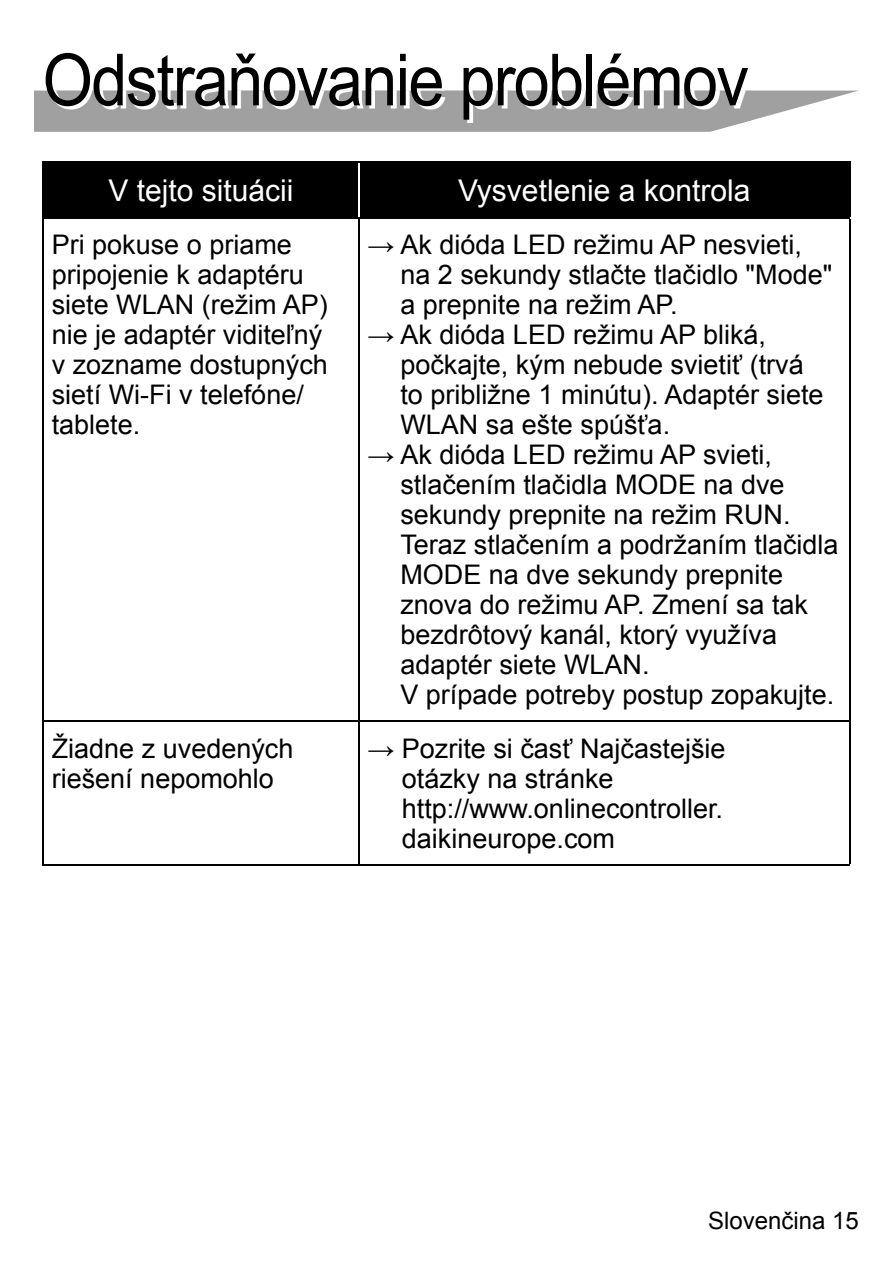
<style>
.page{position:relative;width:893px;height:1263px;background:#fff}
.page>*{position:absolute;margin:0;border:0;box-sizing:border-box;transform-origin:0 0}
.t1{font:72px "Arial";letter-spacing:-.025em;color:#000;scale:.9 1}
.t2{font:30px "Arial";color:#fff}
.t3{font:27px/30px "Arial";color:#000}
.t4{font:24px "Arial";color:#000}
</style>
<div class="page">
<svg style="left:34px;top:91px;width:823px;height:41px"></svg>
<img style="left:49px;top:90px;width:703px;height:1px">
<img style="left:49px;top:91px;width:703px;height:32px">
<div style="left:44px;top:163px;width:805px;height:54px;background:#000"></div>
<hr style="left:43px;top:219px;width:1px;height:501px;background:#000">
<hr style="left:358px;top:219px;width:2px;height:501px;background:#000">
<hr style="left:849px;top:219px;width:1px;height:501px;background:#000">
<hr style="left:43px;top:720px;width:316px;height:2px;background:#000">
<hr style="left:43px;top:722px;width:1px;height:142px;background:#000">
<hr style="left:359px;top:720px;width:491px;height:2px;background:#000">
<hr style="left:358px;top:722px;width:2px;height:142px;background:#000">
<hr style="left:849px;top:722px;width:1px;height:142px;background:#000">
<hr style="left:43px;top:864px;width:807px;height:1px;background:#000">
<hr style="left:43px;top:162px;width:316px;height:1px;background:#000">
<hr style="left:43px;top:163px;width:1px;height:54px;background:#000">
<hr style="left:359px;top:162px;width:491px;height:1px;background:#000">
<hr style="left:849px;top:163px;width:1px;height:54px;background:#000">
<hr style="left:43px;top:217px;width:807px;height:2px;background:#000">
<hr style="left:358px;top:163px;width:2px;height:54px;background:#fff">
<h1 class="t1" style="left:43px;top:40px;width:786px">Odstraňovanie problémov</h1>
<p class="t2" style="left:109px;top:174px;width:187px">V tejto situácii</p>
<p class="t2" style="left:458px;top:174px;width:294px">Vysvetlenie a kontrola</p>
<p class="t3" style="left:52px;top:230px;width:278px">Pri pokuse o priame pripojenie k adaptéru siete WLAN (režim AP) nie je adaptér viditeľný v zozname dostupných sietí Wi-Fi v telefóne/ tablete.</p>
<p class="t3" style="left:400px;top:230px;width:433px;text-indent:-33px">→ Ak dióda LED režimu AP nesvieti, na 2 sekundy stlačte tlačidlo "Mode" a prepnite na režim AP.</p>
<p class="t3" style="left:400px;top:320px;width:425px;text-indent:-33px">→ Ak dióda LED režimu AP bliká, počkajte, kým nebude svietiť (trvá to približne 1 minútu). Adaptér siete<br>WLAN sa ešte spúšťa.</p>
<p class="t3" style="left:400px;top:440px;width:440px;text-indent:-33px">→ Ak dióda LED režimu AP svieti, stlačením tlačidla MODE na dve sekundy prepnite na režim RUN.<br>Teraz stlačením a podržaním tlačidla<br>MODE na dve sekundy prepnite znova do režimu AP. Zmení sa tak bezdrôtový kanál, ktorý využíva adaptér siete WLAN.<br>V prípade potreby postup zopakujte.</p>
<p class="t3" style="left:52px;top:733px;width:243px">Žiadne z uvedených riešení nepomohlo</p>
<p class="t3" style="left:402px;top:733px;width:325px;text-indent:-35px">→ Pozrite si časť Najčastejšie otázky na stránke http://www.onlinecontroller. daikineurope.com</p>
<p class="t4" style="left:708px;top:1207px;width:152px">Slovenčina 15</p>
</div>
